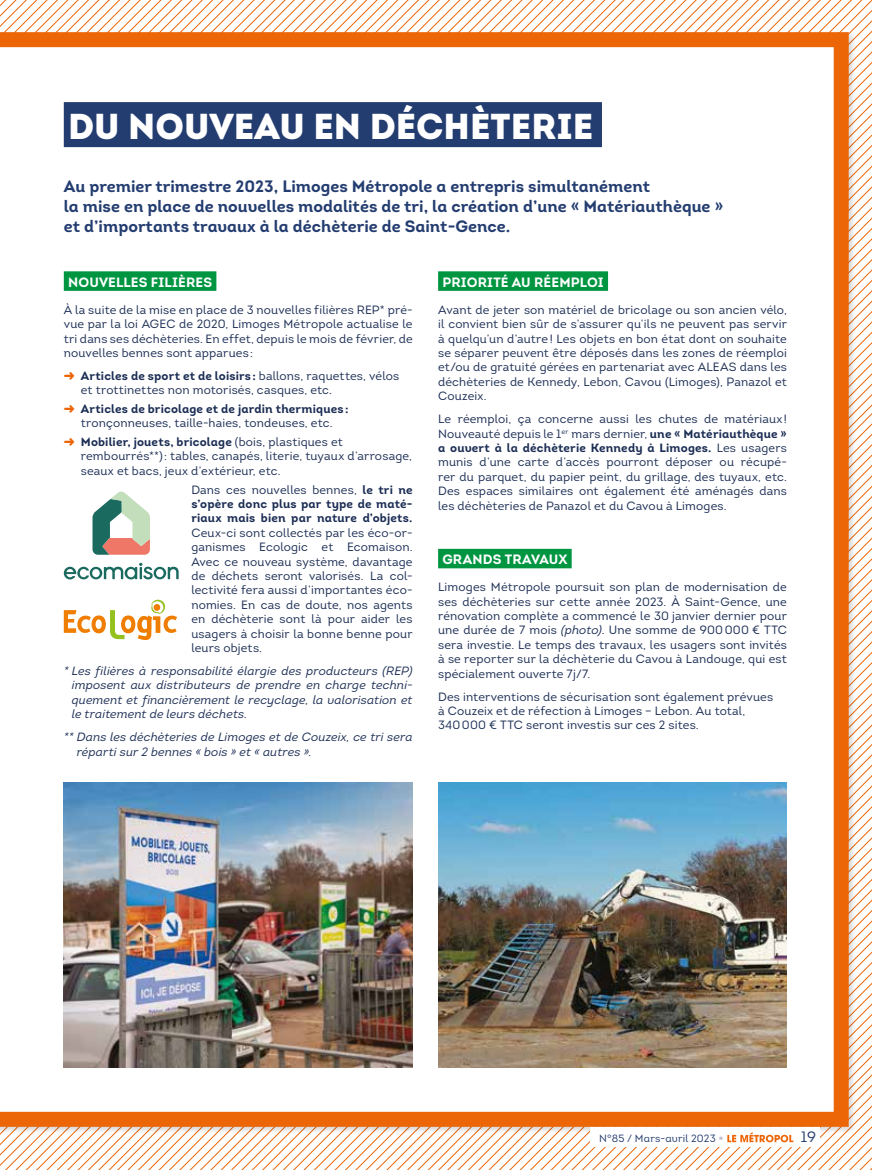
<style>
.page{position:relative;width:872px;height:1170px;background:#fff}
.page>*{position:absolute;margin:0;border:0;box-sizing:border-box;transform-origin:0 0}
.t1{font:36px "Intro Black Caps";color:#fff}
.t2{font:16.5px/19.8px "Intro Bold Alt";color:#243d70}
.t3{font:15px "Intro Regular Caps";color:#243d70}
.t4{font:13.5px "Intro Bold Caps";letter-spacing:.01em;color:#fff}
.t5{font:12px/14.4px "Intro";letter-spacing:.015em;color:#1b2d54;text-align:justify}
.t6{font:italic 12px/14.4px "Intro";letter-spacing:.015em;color:#1b2d54;text-align:justify}
.t7{font:12px/14.4px "Intro Bold Alt";letter-spacing:.015em;color:#1b2d54}
.t8{font:10.5px "Intro Regular Alt";letter-spacing:.015em;color:#243d70}
.s1{color:#ec6608}
.s2{font-family:"Intro"}
.s3{font-family:"Intro Bold Alt"}
.s4{font-style:italic}
.s5{font-family:"Intro";font-weight:900;color:#c3c1d0}
</style>
<div class="page">
<img style="left:0;top:0;width:872px;height:1169px">
<h1 class="t1" style="left:68px;top:102px;width:527px">DU NOUVEAU EN DÉCHÈTERIE</h1>
<h2 class="t2" style="left:64px;top:177px;width:661px">Au premier trimestre 2023, Limoges Métropole a entrepris simultanément<br>la mise en place de nouvelles modalités de tri, la création d’une « Matériauthèque » et d’importants travaux à la déchèterie de Saint-Gence.</h2>
<p class="t4" style="left:68px;top:273px;width:146px">NOUVELLES FILIÈRES</p>
<p class="t5" style="left:64px;top:302px;width:350px">À la suite de la mise en place de 3 nouvelles filières REP* pré&shy;vue par la loi AGEC de 2020, Limoges Métropole actualise le tri dans ses déchèteries. En effet, depuis le mois de février, de nouvelles bennes sont apparues:</p>
<p class="t7" style="left:64px;top:368px;width:337px"><span class="s1">➜</span> Articles de sport et de loisirs: <span class="s2">ballons, raquettes, vélos</span></p>
<p class="t5" style="left:81px;top:383px;width:253px">et trottinettes non motorisés, casques, etc.</p>
<p class="t7" style="left:64px;top:401px;width:286px"><span class="s1">➜</span> Articles de bricolage et de jardin thermiques:</p>
<p class="t5" style="left:81px;top:416px;width:253px">tronçonneuses, taille-haies, tondeuses, etc.</p>
<p class="t7" style="left:64px;top:434px;width:280px"><span class="s1">➜</span> Mobilier, jouets, bricolage <span class="s2">(bois, plastiques et</span></p>
<p class="t5" style="left:81px;top:449px;width:333px">rembourrés**): tables, canapés, literie, tuyaux d’arrosage, seaux et bacs, jeux d’extérieur, etc.</p>
<p class="t5" style="left:191px;top:482px;width:223px">Dans ces nouvelles bennes, <span class="s3">le tri ne</span></p>
<p class="t7" style="left:191px;top:496px;width:223px">s’opère donc plus par type de maté&shy;riaux mais bien par nature d’objets.</p>
<p class="t5" style="left:191px;top:525px;width:223px">Ceux-ci sont collectés par les éco-or&shy;ganismes Ecologic et Ecomaison.<br>Avec ce nouveau système, davantage de déchets seront valorisés. La col&shy;lectivité fera aussi d’importantes éco&shy;nomies. En cas de doute, nos agents en déchèterie sont là pour aider les usagers à choisir la bonne benne pour leurs objets.</p>
<p class="t6" style="left:72px;top:663px;width:342px;text-indent:-8px">* Les filières à responsabilité élargie des producteurs (REP) imposent aux distributeurs de prendre en charge techni&shy;quement et financièrement le recyclage, la valorisation et le traitement de leurs déchets.</p>
<p class="t6" style="left:77px;top:729px;width:337px;text-indent:-13px">** Dans les déchèteries de Limoges et de Couzeix, ce tri sera réparti sur 2 bennes « bois » et « autres ».</p>
<p class="t4" style="left:442px;top:273px;width:163px">PRIORITÉ AU RÉEMPLOI</p>
<p class="t5" style="left:438px;top:302px;width:350px">Avant de jeter son matériel de bricolage ou son ancien vélo, il convient bien sûr de s’assurer qu’ils ne peuvent pas servir à quelqu’un d’autre! Les objets en bon état dont on souhaite se séparer peuvent être déposés dans les zones de réemploi et/ou de gratuité gérées en partenariat avec ALEAS dans les déchèteries de Kennedy, Lebon, Cavou (Limoges), Panazol et Couzeix.</p>
<p class="t5" style="left:438px;top:411px;width:350px">Le réemploi, ça concerne aussi les chutes de matériaux!<br>Nouveauté depuis le 1<sup>er</sup> mars dernier, <span class="s3">une « Matériauthèque »</span></p>
<p class="t7" style="left:438px;top:440px;width:350px">a ouvert à la déchèterie Kennedy à Limoges. <span class="s2">Les usagers</span></p>
<p class="t5" style="left:438px;top:455px;width:350px">munis d’une carte d’accès pourront déposer ou récupé&shy;rer du parquet, du papier peint, du grillage, des tuyaux, etc.<br>Des espaces similaires ont également été aménagés dans les déchèteries de Panazol et du Cavou à Limoges.</p>
<p class="t4" style="left:442px;top:550px;width:127px">GRANDS TRAVAUX</p>
<p class="t5" style="left:438px;top:579px;width:350px">Limoges Métropole poursuit son plan de modernisation de ses déchèteries sur cette année 2023. À Saint-Gence, une rénovation complète a commencé le 30 janvier dernier pour une durée de 7 mois <span class="s4">(photo)</span>. Une somme de 900000 € TTC sera investie. Le temps des travaux, les usagers sont invités à se reporter sur la déchèterie du Cavou à Landouge, qui est spécialement ouverte 7j/7.</p>
<p class="t5" style="left:438px;top:689px;width:337px;text-align:left">Des interventions de sécurisation sont également prévues à Couzeix et de réfection à Limoges – Lebon. Au total,<br>340000 € TTC seront investis sur ces 2 sites.</p>
<p class="t8" style="left:599px;top:1132px;width:126px">N°85 / Mars-avril 2023 <span class="s5">•</span></p>
<p class="t3" style="left:801px;top:1127px;width:16px">19</p>
</div>
